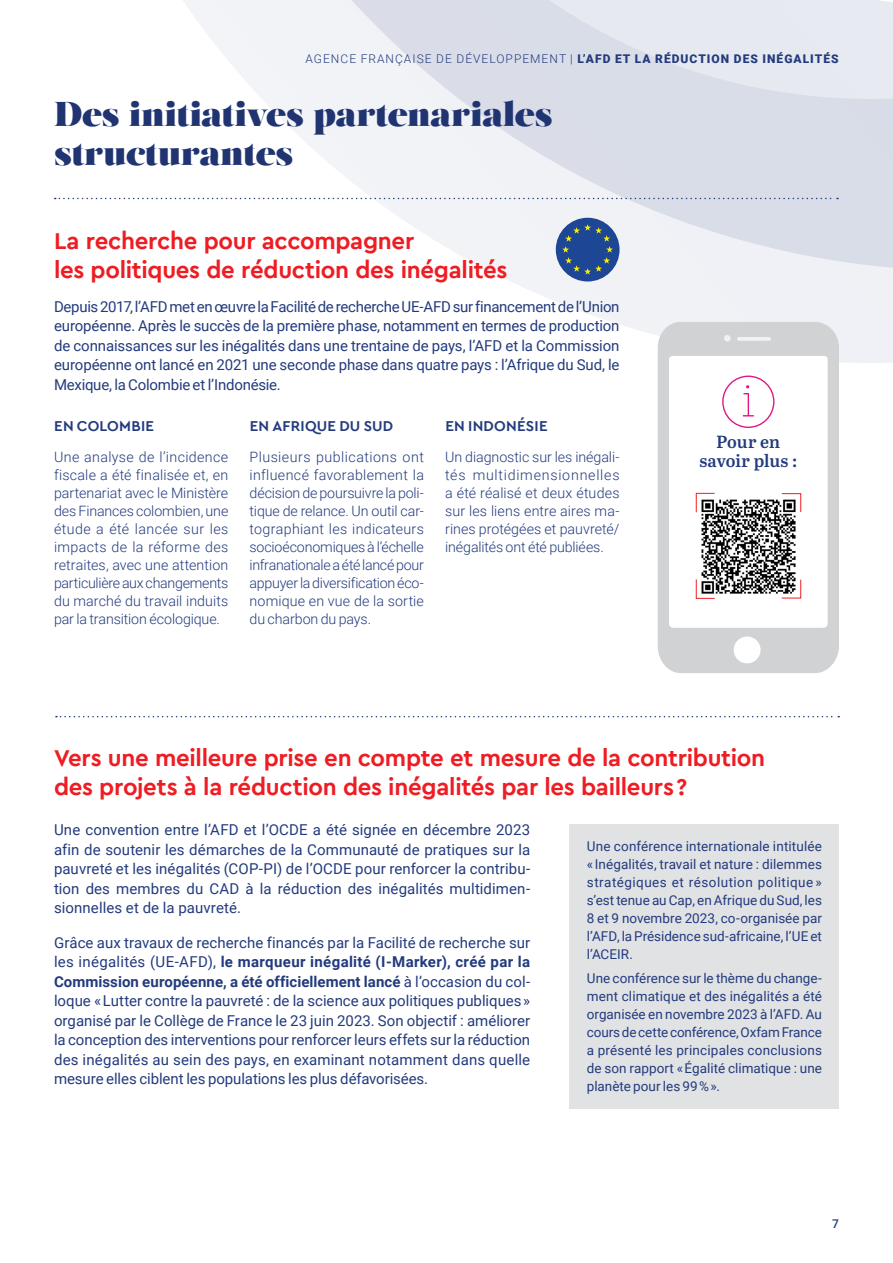
<style>
.page{position:relative;width:893px;height:1263px;background:#fff}
.page>*{position:absolute;margin:0;border:0;box-sizing:border-box;transform-origin:0 0}
.COUV_Titre{font:34.5px/39px "Salome";letter-spacing:-.015em;color:#203472}
.Titre_1{font:700 24px/28.5px "Cera";letter-spacing:-.01em;color:#ee1d23}
.COUVERTURE_-_Texte_courant{font:600 17.55px/18.8px "Abril Text";letter-spacing:-.005em;color:#233b7d;text-align:center}
.BLOCS-TEXTES{font:15px/19.5px "Roboto";letter-spacing:-.01em;color:#233b7d;text-align:justify}
.Titre_1-2{font:15px/19.5px "Roboto";letter-spacing:.005em;color:#233b7d;text-align:justify}
.BLOCS-TEXTES-2{font:700 15px "Cera";letter-spacing:.02em;color:#233b7d}
.BLOCS-TEXTES-3{font:300 14.25px/18px "Roboto";color:#233b7d;text-align:justify}
.BLOCS-TEXTES-4{font:13.5px/18px "Roboto";color:#233b7d;text-align:justify}
.THEME_-_Haut_de_page{font:300 12px "Roboto";letter-spacing:.085em;color:#233b7d}
.t1{font:500 12px "Roboto";color:#233b7d}
.s1{font-weight:900}
.s2{font-weight:700}
</style>
<div class="page">
<svg style="left:54px;top:0;width:839px;height:365px"></svg>
<svg style="left:55px;top:198px;width:783px;height:1px"></svg>
<svg style="left:56px;top:716px;width:783px;height:1px"></svg>
<div style="left:556px;top:218px;width:64px;height:63px;background:#1d4694;border-radius:32px"></div>
<svg style="left:562px;top:224px;width:51px;height:51px"></svg>
<svg style="left:658px;top:322px;width:181px;height:351px"></svg>
<svg style="left:695px;top:492px;width:20px;height:21px"></svg>
<svg style="left:695px;top:578px;width:20px;height:21px"></svg>
<svg style="left:781px;top:493px;width:21px;height:20px"></svg>
<svg style="left:781px;top:579px;width:21px;height:20px"></svg>
<div style="left:570px;top:824px;width:269px;height:284px;background:#e1e2e4"></div>
<p class="THEME_-_Haut_de_page" style="left:305px;top:50px;width:535px">AGENCE FRANÇAISE DE DÉVELOPPEMENT | <span class="s1">L’AFD ET LA RÉDUCTION DES INÉGALITÉS</span></p>
<p class="COUV_Titre" style="left:54px;top:94px;width:500px">Des initiatives partenariales structurantes</p>
<p class="Titre_1" style="left:54px;top:226px;width:455px">La recherche pour accompagner<br>les politiques de réduction des inégalités</p>
<p class="BLOCS-TEXTES" style="left:54px;top:296px;width:567px">Depuis 2017, l’AFD met en œuvre la Facilité de recherche UE-AFD sur financement de l’Union européenne. Après le succès de la première phase, notamment en termes de production de connaissances sur les inégalités dans une trentaine de pays, l’AFD et la Commission européenne ont lancé en 2021 une seconde phase dans quatre pays : l’Afrique du Sud, le Mexique, la Colombie et l’Indonésie.</p>
<p class="BLOCS-TEXTES-2" style="left:54px;top:416px;width:101px">EN COLOMBIE</p>
<p class="BLOCS-TEXTES-3" style="left:54px;top:447px;width:176px">Une analyse de l’incidence fiscale a été finalisée et, en partenariat avec le Ministère des Finances colombien, une étude a été lancée sur les impacts de la réforme des retraites, avec une attention particulière aux changements du marché du travail induits par la transition écologique.</p>
<p class="BLOCS-TEXTES-2" style="left:445px;top:416px;width:104px">EN INDONÉSIE</p>
<p class="BLOCS-TEXTES-3" style="left:445px;top:447px;width:176px;text-align:left">Un diagnostic sur les inégali&shy;tés multidimensionnelles a été réalisé et deux études sur les liens entre aires ma-- rines protégées et pauvreté/ inégalités ont été publiées.</p>
<p class="BLOCS-TEXTES-2" style="left:250px;top:416px;width:145px">EN AFRIQUE DU SUD</p>
<p class="BLOCS-TEXTES-3" style="left:250px;top:447px;width:176px">Plusieurs publications ont influencé favorablement la décision de poursuivre la poli&shy;tique de relance. Un outil car&shy;tographiant les indicateurs socioéconomiques à l’échelle infranationale a été lancé pour appuyer la diversification éco&shy;nomique en vue de la sortie du charbon du pays.</p>
<p class="COUVERTURE_-_Texte_courant" style="left:699px;top:432px;width:99px">Pour en savoir plus :</p>
<p class="Titre_1" style="left:54px;top:743px;width:713px">Vers une meilleure prise en compte et mesure de la contribution des projets à la réduction des inégalités par les bailleurs?</p>
<p class="Titre_1-2" style="left:54px;top:819px;width:478px">Une convention entre l’AFD et l’OCDE a été signée en décembre 2023 afin de soutenir les démarches de la Communauté de pratiques sur la pauvreté et les inégalités (COP-PI) de l’OCDE pour renforcer la contribu&shy;tion des membres du CAD à la réduction des inégalités multidimen&shy;sionnelles et de la pauvreté.</p>
<p class="BLOCS-TEXTES" style="left:54px;top:932px;width:478px">Grâce aux travaux de recherche financés par la Facilité de recherche sur les inégalités (UE-AFD), <span class="s2">le marqueur inégalité (I-Marker), créé par la Commission européenne, a été officiellement lancé</span> à l’occasion du col&shy;loque « Lutter contre la pauvreté : de la science aux politiques publiques » organisé par le Collège de France le 23 juin 2023. Son objectif : améliorer la conception des interventions pour renforcer leurs effets sur la réduction des inégalités au sein des pays, en examinant notamment dans quelle mesure elles ciblent les populations les plus défavorisées.</p>
<p class="BLOCS-TEXTES-4" style="left:587px;top:837px;width:237px">Une conférence internationale intitulée « Inégalités, travail et nature : dilemmes stratégiques et résolution politique » s’est tenue au Cap, en Afrique du Sud, les 8 et 9 novembre 2023, co-organisée par l’AFD, la Présidence sud-africaine, l’UE et l’ACEIR.</p>
<p class="BLOCS-TEXTES-4" style="left:587px;top:969px;width:237px">Une conférence sur le thème du change&shy;ment climatique et des inégalités a été organisée en novembre 2023 à l’AFD. Au cours de cette conférence, Oxfam France a présenté les principales conclusions de son rapport « Égalité climatique : une planète pour les 99 % ».</p>
<p class="t1" style="left:832px;top:1215px;width:8px">7</p>
</div>
